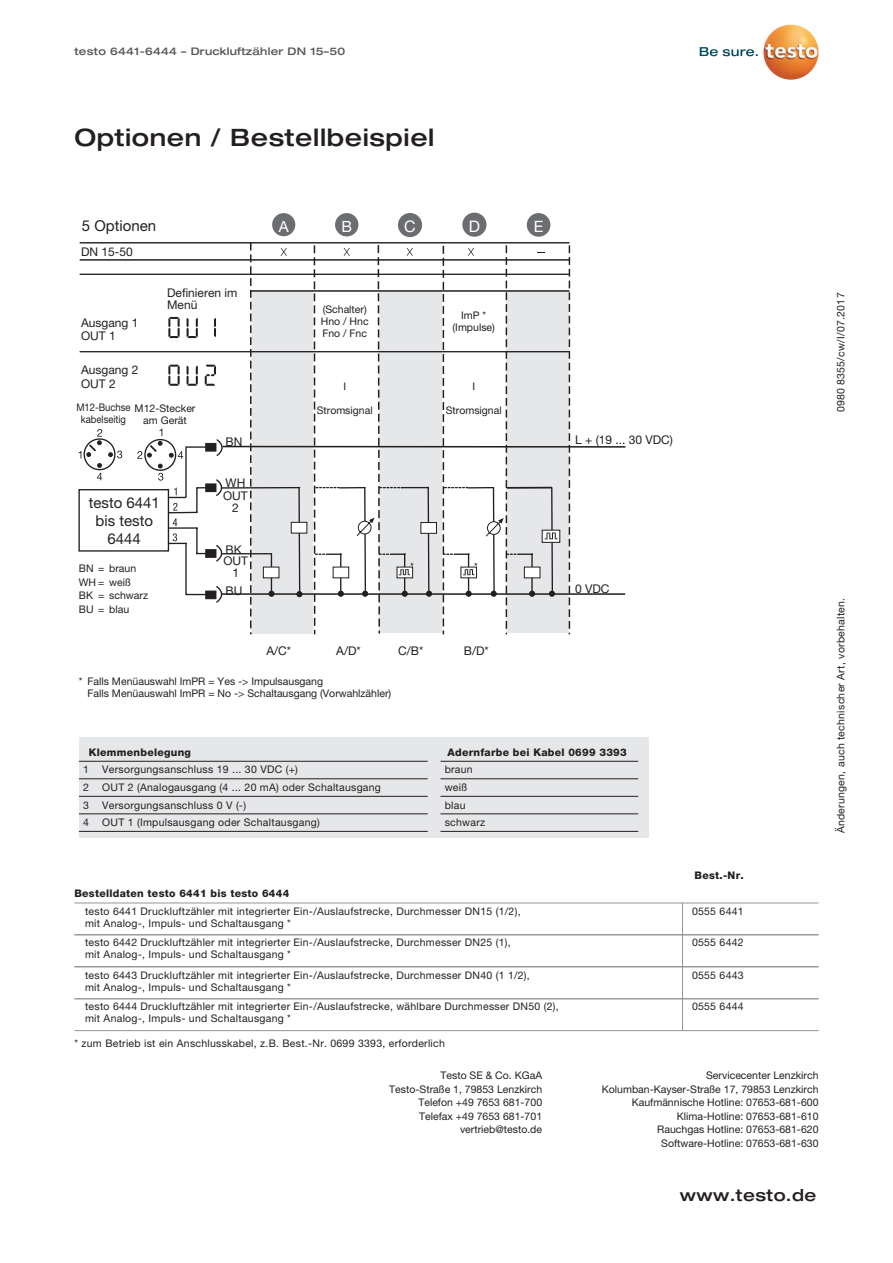
<style>
.page{position:relative;width:893px;height:1263px;background:#fff}
.page>*{position:absolute;margin:0;border:0;box-sizing:border-box;transform-origin:0 0}
.t1{font:500 expanded 24px "Helvetica Neue LTW1 G";letter-spacing:.025em;color:#231f20}
.t2{font:500 expanded 16.5px "Helvetica Neue LTW1 G";letter-spacing:.025em;color:#231f20}
.t3{font:15.9px "Helvetica Neue LTW1 G";color:#fff}
.t4{font:15.6px "Helvetica Neue LTW1 G";color:#fff}
.t5{font:15.45px "Helvetica Neue LTW1 G";color:#fff}
.t6{font:15.3px "Helvetica Neue LTW1 G";color:#fff}
.t7{font:15px/18px "Helvetica Neue LTW1 G";color:#231f20;text-align:center}
.t8{font:12px/12px "Helvetica Neue LTW1 G";color:#231f20}
.t9{font:10.5px/17.5px "Helvetica Neue LTW1 G";letter-spacing:.025em;color:#231f20}
.t10{font:10.5px/13.5px "Helvetica Neue LTW1 G";color:#231f20}
.t11{font:800 10.5px "Helvetica Neue LTW1 G";letter-spacing:.025em;color:#231f20}
.t12{font:500 expanded 10.5px "Helvetica Neue LTW1 G";letter-spacing:.025em;color:#57585a}
.t13{font:10.5px/11.6px "Helvetica Neue LTW1 G";color:#231f20;scale:.9 1}
</style>
<div class="page">
<svg style="left:700px;top:47px;width:58px;height:9px"></svg>
<img style="left:763px;top:24px;width:56px;height:56px;border-radius:28px">
<div style="left:79px;top:737px;width:569px;height:101px;background:#e6e7e9"></div>
<hr style="left:79px;top:761px;width:349px;height:1px;background:#231f20">
<hr style="left:79px;top:778px;width:349px;height:1px;background:#231f20">
<hr style="left:79px;top:796px;width:349px;height:1px;background:#231f20">
<hr style="left:79px;top:813px;width:349px;height:1px;background:#231f20">
<hr style="left:79px;top:831px;width:349px;height:1px;background:#231f20">
<div style="left:272px;top:213px;width:23px;height:23px;background:#6c6d70;border-radius:50%"></div>
<div style="left:335px;top:213px;width:23px;height:23px;background:#6c6d70;border-radius:50%"></div>
<div style="left:398px;top:213px;width:24px;height:24px;background:#6c6d70;border-radius:50%"></div>
<div style="left:462px;top:213px;width:24px;height:24px;background:#6c6d70;border-radius:50%"></div>
<div style="left:527px;top:213px;width:23px;height:24px;background:#6c6d70;border-radius:50%"></div>
<hr style="left:440px;top:761px;width:198px;height:1px;background:#231f20">
<hr style="left:440px;top:778px;width:198px;height:1px;background:#231f20">
<hr style="left:440px;top:796px;width:198px;height:1px;background:#231f20">
<hr style="left:440px;top:813px;width:198px;height:1px;background:#231f20">
<hr style="left:440px;top:831px;width:198px;height:1px;background:#231f20">
<div style="left:252px;top:291px;width:61px;height:342px;background:#e6e7e9"></div>
<div style="left:251px;top:290px;width:62px;height:344px;border:1px solid #e6e7e9"></div>
<div style="left:379px;top:290px;width:63px;height:343px;background:#e6e7e9"></div>
<div style="left:506px;top:290px;width:63px;height:343px;background:#e6e7e9;border:1px solid #e6e7e9"></div>
<hr style="left:222px;top:593px;width:403px;height:2px;background:#231f20">
<hr style="left:223px;top:446px;width:402px;height:2px;background:#231f20">
<svg style="left:250px;top:243px;width:1px;height:391px"></svg>
<hr style="left:80px;top:351px;width:489px;height:1px;background:#231f20">
<hr style="left:80px;top:274px;width:489px;height:1px;background:#231f20">
<hr style="left:80px;top:259px;width:489px;height:1px;background:#231f20">
<hr style="left:80px;top:242px;width:489px;height:1px;background:#231f20">
<hr style="left:251px;top:290px;width:318px;height:1px;background:#231f20">
<hr style="left:222px;top:487px;width:78px;height:2px;background:#231f20">
<svg style="left:569px;top:245px;width:1px;height:389px"></svg>
<div style="left:291px;top:522px;width:16px;height:11px;background:#fff;border:1px solid #231f20"></div>
<svg style="left:296px;top:487px;width:6px;height:110px"></svg>
<hr style="left:222px;top:553px;width:50px;height:1px;background:#231f20">
<hr style="left:271px;top:553px;width:1px;height:41px;background:#231f20">
<div style="left:263px;top:567px;width:16px;height:11px;background:#fff"></div>
<svg style="left:269px;top:591px;width:6px;height:6px"></svg>
<div style="left:420px;top:522px;width:17px;height:12px;background:#fff;border:1px solid #231f20"></div>
<svg style="left:557px;top:530px;width:3px;height:13px"></svg>
<svg style="left:78px;top:428px;width:150px;height:175px"></svg>
<svg style="left:168px;top:317px;width:12px;height:21px"></svg>
<svg style="left:187px;top:318px;width:11px;height:20px"></svg>
<svg style="left:214px;top:318px;width:2px;height:19px"></svg>
<svg style="left:168px;top:365px;width:12px;height:21px"></svg>
<svg style="left:187px;top:365px;width:11px;height:21px"></svg>
<svg style="left:205px;top:365px;width:11px;height:21px"></svg>
<svg style="left:281px;top:248px;width:6px;height:8px"></svg>
<svg style="left:314px;top:245px;width:118px;height:389px"></svg>
<svg style="left:443px;top:245px;width:114px;height:389px"></svg>
<div style="left:318px;top:262px;width:54px;height:11px;background:#fff"></div>
<div style="left:385px;top:262px;width:54px;height:11px;background:#fff"></div>
<div style="left:447px;top:262px;width:53px;height:11px;background:#fff"></div>
<div style="left:510px;top:261px;width:53px;height:11px;background:#fff"></div>
<hr style="left:74px;top:903px;width:745px;height:1px;background:#939598">
<hr style="left:682px;top:903px;width:1px;height:32px;background:#939598">
<hr style="left:74px;top:934px;width:745px;height:1px;background:#939598">
<hr style="left:682px;top:935px;width:1px;height:31px;background:#939598">
<hr style="left:74px;top:966px;width:745px;height:1px;background:#939598">
<hr style="left:682px;top:967px;width:1px;height:32px;background:#939598">
<hr style="left:74px;top:998px;width:745px;height:1px;background:#939598">
<hr style="left:74px;top:1030px;width:745px;height:1px;background:#939598">
<hr style="left:682px;top:999px;width:1px;height:31px;background:#939598">
<p class="t12" style="left:74px;top:44px;width:272px">testo 6441-6444 – Druckluftzähler DN 15–50</p>
<h1 class="t1" style="left:74px;top:122px;width:362px">Optionen / Bestellbeispiel</h1>
<h3 class="t7" style="left:82px;top:217px;width:76px">5 Optionen</h3>
<p class="t8" style="left:81px;top:246px;width:53px">DN 15-50</p>
<p class="t8" style="left:81px;top:316px;width:59px;line-height:13.5px">Ausgang 1<br>OUT 1</p>
<p class="t8" style="left:81px;top:363px;width:59px;line-height:13.5px">Ausgang 2<br>OUT 2</p>
<p class="t8" style="left:167px;top:287px;width:72px">Definieren im<br>Menü</p>
<p class="t13" style="left:81px;top:402px;width:129px;text-indent:-5px">M12-Buchse M12-Stecker kabelseitig</p>
<p class="t9" style="left:143px;top:411px;width:45px">am Gerät</p>
<h3 class="t7" style="left:89px;top:493px;width:73px">testo 6441 bis testo<br>6444</h3>
<p class="t10" style="left:79px;top:562px;width:71px">BN = braun<br>WH = weiß<br>BK = schwarz<br>BU = blau</p>
<p class="t8" style="left:226px;top:436px;width:18px">BN</p>
<p class="t8" style="left:226px;top:477px;width:21px">WH</p>
<p class="t8" style="left:223px;top:490px;width:26px;text-align:center">OUT<br>2</p>
<p class="t8" style="left:226px;top:543px;width:18px">BK</p>
<p class="t8" style="left:226px;top:585px;width:18px">BU</p>
<p class="t8" style="left:223px;top:555px;width:26px;text-align:center">OUT<br>1</p>
<h3 class="t6" style="left:279px;top:217px;width:11px">A</h3>
<h3 class="t5" style="left:341px;top:217px;width:12px">B</h3>
<h3 class="t3" style="left:404px;top:217px;width:13px">C</h3>
<h3 class="t3" style="left:469px;top:216px;width:13px">D</h3>
<h3 class="t4" style="left:534px;top:217px;width:11px">E</h3>
<p class="t10" style="left:321px;top:303px;width:49px;line-height:12px">(Schalter)<br>Hno / Hnc<br>Fno / Fnc</p>
<p class="t9" style="left:343px;top:377px;width:4px">I</p>
<p class="t10" style="left:317px;top:403px;width:58px">Stromsignal</p>
<p class="t10" style="left:453px;top:309px;width:44px;line-height:12px;text-align:center">ImP * (Impulse)</p>
<p class="t9" style="left:472px;top:377px;width:4px">I</p>
<p class="t10" style="left:446px;top:403px;width:58px">Stromsignal</p>
<p class="t8" style="left:266px;top:644px;width:26px">A/C*</p>
<p class="t8" style="left:336px;top:644px;width:26px">A/D*</p>
<p class="t8" style="left:398px;top:644px;width:27px">C/B*</p>
<p class="t8" style="left:464px;top:644px;width:26px">B/D*</p>
<p class="t10" style="left:87px;top:675px;width:305px;line-height:12px;text-indent:-9px">* Falls Menüauswahl ImPR = Yes -&gt; Impulsausgang<br>Falls Menüauswahl ImPR = No -&gt; Schaltausgang (Vorwahlzähler)</p>
<p class="t8" style="left:575px;top:434px;width:99px">L + (19 ... 30 VDC)</p>
<p class="t8" style="left:575px;top:583px;width:36px">0 VDC</p>
<p class="t11" style="left:89px;top:746px;width:104px">Klemmenbelegung</p>
<p class="t9" style="left:83px;top:761px;width:7px">1</p>
<p class="t9" style="left:102px;top:761px;width:197px">Versorgungsanschluss 19 ... 30 VDC (+)</p>
<p class="t9" style="left:83px;top:778px;width:7px">2</p>
<p class="t9" style="left:102px;top:778px;width:280px">OUT 2 (Analogausgang (4 ... 20 mA) oder Schaltausgang</p>
<p class="t9" style="left:83px;top:796px;width:7px">3</p>
<p class="t9" style="left:102px;top:796px;width:145px">Versorgungsanschluss 0 V (-)</p>
<p class="t9" style="left:83px;top:813px;width:7px">4</p>
<p class="t9" style="left:102px;top:813px;width:219px">OUT 1 (Impulsausgang oder Schaltausgang)</p>
<p class="t11" style="left:74px;top:887px;width:216px">Bestelldaten testo 6441 bis testo 6444</p>
<p class="t11" style="left:448px;top:746px;width:181px">Adernfarbe bei Kabel 0699 3393</p>
<p class="t9" style="left:445px;top:761px;width:42px">braun weiß blau schwarz</p>
<p class="t11" style="left:694px;top:869px;width:51px">Best.-Nr.</p>
<p class="t9" style="left:85px;top:902px;width:437px">testo 6441 Druckluftzähler mit integrierter Ein-/Auslaufstrecke, Durchmesser DN15 (1/2),</p>
<p class="t9" style="left:692px;top:902px;width:53px">0555 6441</p>
<p class="t9" style="left:85px;top:913px;width:427px;line-height:19.6px">mit Analog-, Impuls- und Schaltausgang *<br>testo 6442 Druckluftzähler mit integrierter Ein-/Auslaufstrecke, Durchmesser DN25 (1),</p>
<p class="t9" style="left:692px;top:934px;width:53px">0555 6442</p>
<p class="t9" style="left:85px;top:944px;width:446px;line-height:20.2px">mit Analog-, Impuls- und Schaltausgang *<br>testo 6443 Druckluftzähler mit integrierter Ein-/Auslaufstrecke, Durchmesser DN40 (1 1/2),</p>
<p class="t9" style="left:85px;top:977px;width:475px;line-height:19.8px">mit Analog-, Impuls- und Schaltausgang *<br>testo 6444 Druckluftzähler mit integrierter Ein-/Auslaufstrecke, wählbare Durchmesser DN50 (2),</p>
<p class="t9" style="left:85px;top:1010px;width:207px">mit Analog-, Impuls- und Schaltausgang *</p>
<p class="t9" style="left:74px;top:1034px;width:372px">* zum Betrieb ist ein Anschlusskabel, z.B. Best.-Nr. 0699 3393, erforderlich</p>
<p class="t10" style="left:389px;top:1068px;width:154px;text-align:right">Testo SE &amp; Co. KGaA<br>Testo-Straße 1, 79853 Lenzkirch<br>Telefon +49 7653 681-700<br>Telefax +49 7653 681-701 vertrieb@testo.de</p>
<p class="t9" style="left:692px;top:966px;width:53px">0555 6443</p>
<p class="t9" style="left:692px;top:998px;width:53px">0555 6444</p>
<p class="t10" style="left:602px;top:1068px;width:218px;text-align:right">Servicecenter Lenzkirch Kolumban-Kayser-Straße 17, 79853 Lenzkirch Kaufmännische Hotline: 07653-681-600<br>Klima-Hotline: 07653-681-610<br>Rauchgas Hotline: 07653-681-620<br>Software-Hotline: 07653-681-630</p>
<p class="t9" style="left:832px;top:412px;width:121px;rotate:-90deg">0980 8355/cw/I/07.2017</p>
<p class="t9" style="left:832px;top:833px;width:237px;rotate:-90deg">Änderungen, auch technischer Art, vorbehalten.</p>
<h2 class="t2" style="left:680px;top:1185px;width:138px">www.testo.de</h2>
</div>
